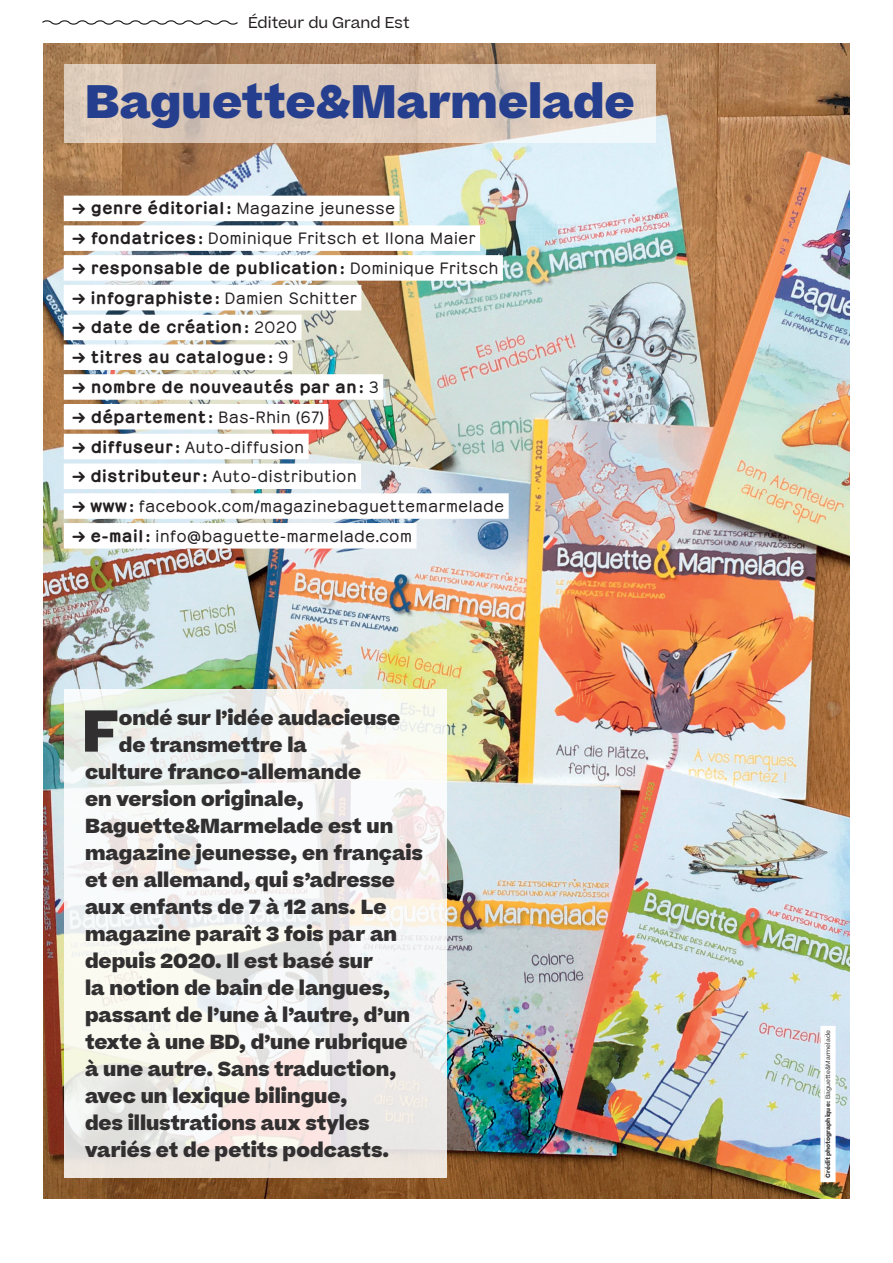
<style>
.page{position:relative;width:893px;height:1263px;background:#fff}
.page>*{position:absolute;margin:0;border:0;box-sizing:border-box;transform-origin:0 0}
.ED-CHAPEAU{font:800 56.55px "Beatrice";color:#312f30}
.ED-TITRE-NOMEDITEUR{font:800 45px "Beatrice";color:#253f8e}
.ED-CHAPEAU-2{font:800 19.5px "Beatrice";color:#312f30}
.t1{font:18px "Pachinko Bold Text";color:#231f20}
.t2{font:18px "Pachinko Regular Text";color:#231f20}
.t3{font:15px "Beatrice";color:#231f20}
.t4{font:700 6px "Beatrice";color:#312f30}
.s1{font-family:"Pachinko Regular Text"}
.s2{font-family:"Pachinko Bold Text"}
.s3{font-weight:400}
</style>
<div class="page">
<img style="left:43px;top:43px;width:807px;height:1156px">
<svg style="left:64px;top:64px;width:592px;height:78px;background:#ddccbd"></svg>
<svg style="left:86px;top:711px;width:338px;height:445px"></svg>
<div style="left:64px;top:689px;width:382px;height:489px;border:21px solid #fff"></div>
<svg style="left:818px;top:1024px;width:19px;height:160px"></svg>
<img style="left:62px;top:193px;width:449px;height:357px">
<svg style="left:42px;top:20px;width:196px;height:5px"></svg>
<p class="t3" style="left:248px;top:13px;width:163px">Éditeur du Grand Est</p>
<p class="ED-TITRE-NOMEDITEUR" style="left:85px;top:70px;width:551px">Baguette&amp;Marmelade</p>
<p class="t1" style="left:72px;top:194px;width:325px">→ genre éditorial: <span class="s1">Magazine jeunesse</span></p>
<p class="t2" style="left:72px;top:225px;width:405px"><span class="s2">→ fondatrices:</span> Dominique Fritsch et Ilona Maier</p>
<p class="t1" style="left:72px;top:253px;width:428px">→ responsable de publication: <span class="s1">Dominique Fritsch</span></p>
<p class="t1" style="left:72px;top:283px;width:286px">→ infographiste: <span class="s1">Damien Schitter</span></p>
<p class="t1" style="left:72px;top:313px;width:227px">→ date de création: <span class="s1">2020</span></p>
<p class="t1" style="left:72px;top:343px;width:218px">→ titres au catalogue: <span class="s1">9</span></p>
<p class="t1" style="left:72px;top:373px;width:308px">→ nombre de nouveautés par an: <span class="s1">3</span></p>
<p class="t1" style="left:72px;top:402px;width:253px">→ département : <span class="s1">Bas-Rhin (67)</span></p>
<p class="t2" style="left:72px;top:433px;width:234px"><span class="s2">→ diffuseur :</span> Auto-diffusion</p>
<p class="t2" style="left:72px;top:463px;width:286px"><span class="s2">→ distributeur :</span> Auto-distribution</p>
<p class="t2" style="left:72px;top:493px;width:434px"><span class="s2">→ www:</span> facebook.com/magazinebaguettemarmelade</p>
<p class="t2" style="left:72px;top:523px;width:341px"><span class="s2">→ e-mail:</span> info@baguette-marmelade.com</p>
<p class="ED-CHAPEAU" style="left:82px;top:691px;width:38px">F</p>
<p class="ED-CHAPEAU-2" style="left:119px;top:704px;width:283px">ondé sur l’idée audacieuse</p>
<p class="ED-CHAPEAU-2" style="left:119px;top:731px;width:190px">de transmettre la</p>
<p class="ED-CHAPEAU-2" style="left:85px;top:758px;width:278px">culture franco-allemande</p>
<p class="ED-CHAPEAU-2" style="left:85px;top:785px;width:220px">en version originale,</p>
<p class="ED-CHAPEAU-2" style="left:85px;top:812px;width:310px">Baguette&amp;Marmelade est un</p>
<p class="ED-CHAPEAU-2" style="left:85px;top:839px;width:339px">magazine jeunesse, en français</p>
<p class="ED-CHAPEAU-2" style="left:85px;top:866px;width:311px">et en allemand, qui s’adresse</p>
<p class="ED-CHAPEAU-2" style="left:85px;top:893px;width:303px">aux enfants de 7 à 12 ans. Le</p>
<p class="ED-CHAPEAU-2" style="left:85px;top:920px;width:313px">magazine paraît 3 fois par an</p>
<p class="ED-CHAPEAU-2" style="left:85px;top:947px;width:289px">depuis 2020. Il est basé sur</p>
<p class="ED-CHAPEAU-2" style="left:85px;top:974px;width:307px">la notion de bain de langues,</p>
<p class="ED-CHAPEAU-2" style="left:85px;top:1001px;width:327px">passant de l’une à l’autre, d’un</p>
<p class="ED-CHAPEAU-2" style="left:85px;top:1028px;width:324px">texte à une BD, d’une rubrique</p>
<p class="ED-CHAPEAU-2" style="left:85px;top:1055px;width:313px">à une autre. Sans traduction,</p>
<p class="ED-CHAPEAU-2" style="left:85px;top:1082px;width:264px">avec un lexique bilingue,</p>
<p class="ED-CHAPEAU-2" style="left:85px;top:1109px;width:286px">des illustrations aux styles</p>
<p class="ED-CHAPEAU-2" style="left:85px;top:1136px;width:306px">variés et de petits podcasts.</p>
<p class="t4" style="left:824px;top:1178px;width:149px;rotate:-90deg">Crédit photographique: <span class="s3">Baguette&amp;Marmelade</span></p>
</div>
